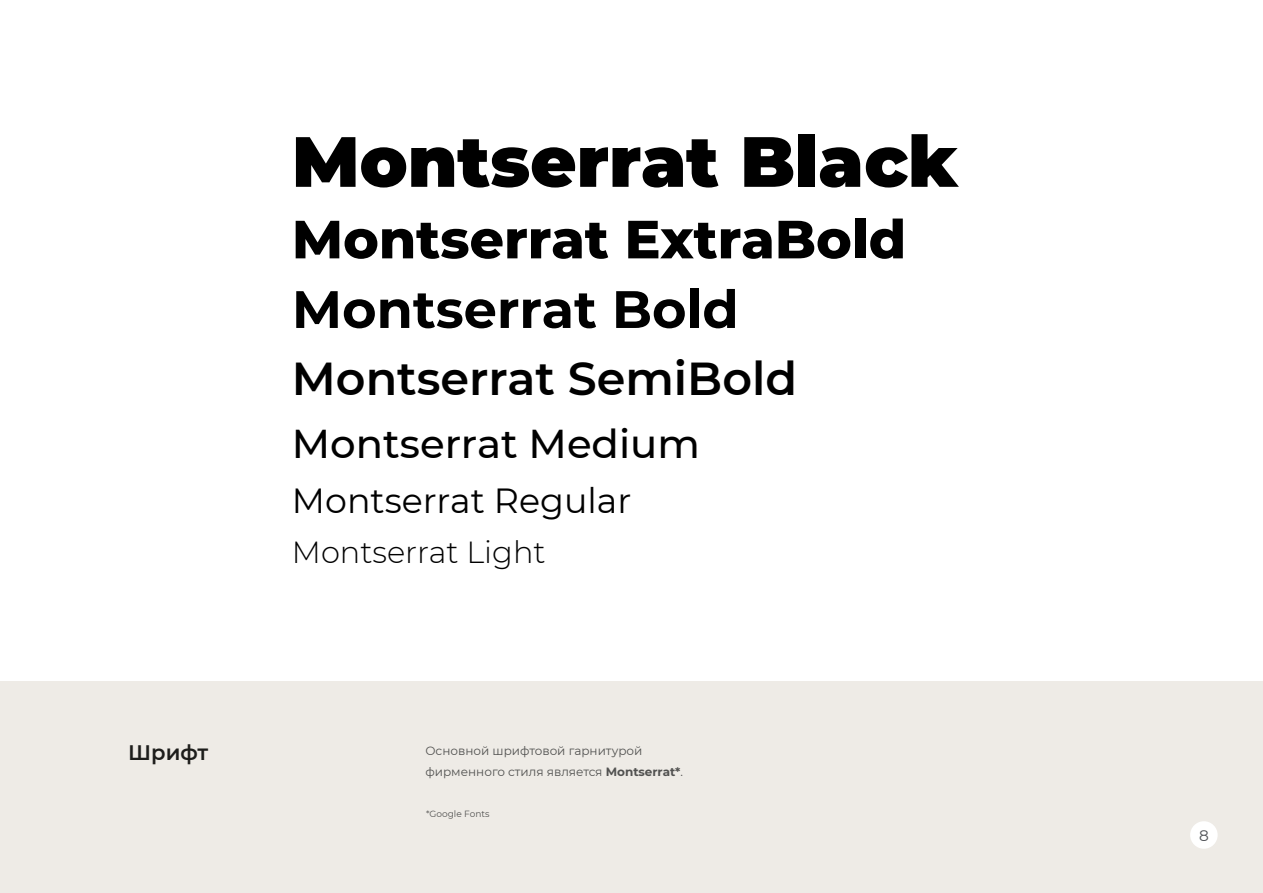
<style>
.page{position:relative;width:1263px;height:893px;background:#fff}
.page>*{position:absolute;margin:0;border:0;box-sizing:border-box;transform-origin:0 0}
.t1{font:900 70.95px "Montserrat";color:#000}
.t2{font:800 53.7px "Montserrat";color:#000}
.t3{font:700 52.65px "Montserrat";color:#000}
.t4{font:600 46.05px "Montserrat";color:#000}
.t5{font:500 40.2px "Montserrat";color:#000}
.t6{font:34.8px "Montserrat";color:#000}
.t7{font:300 30.45px "Montserrat";color:#000}
.t8{font:600 21px "Montserrat";color:#1d1d1b}
.t9{font:15.3px "Montserrat";color:#4e5155}
.t10{font:12px/21px "Montserrat";color:#525251}
.t11{font:9px "Montserrat";color:#525251}
.s1{font-weight:700}
</style>
<div class="page">
<div style="left:1px;top:681px;width:1262px;height:212px;background:#eeebe6"></div>
<div style="left:1190px;top:821px;width:28px;height:28px;background:#fff;border-radius:50%"></div>
<h3 class="t8" style="left:128px;top:737px;width:82px">Шрифт</h3>
<h1 class="t1" style="left:292px;top:108px;width:668px">Montserrat Black</h1>
<h2 class="t2" style="left:292px;top:200px;width:616px">Montserrat ExtraBold</h2>
<h3 class="t3" style="left:292px;top:271px;width:448px">Montserrat Bold</h3>
<h3 class="t4" style="left:292px;top:346px;width:507px">Montserrat SemiBold</h3>
<h3 class="t5" style="left:292px;top:415px;width:410px">Montserrat Medium</h3>
<h3 class="t6" style="left:292px;top:477px;width:341px">Montserrat Regular</h3>
<h3 class="t7" style="left:292px;top:531px;width:255px">Montserrat Light</h3>
<p class="t10" style="left:425px;top:739px;width:259px">Основной шрифтовой гарнитурой фирменного стиля является <span class="s1">Montserrat*</span>.</p>
<p class="t11" style="left:426px;top:808px;width:65px">*Google Fonts</p>
<p class="t9" style="left:1199px;top:825px;width:11px">8</p>
</div>
